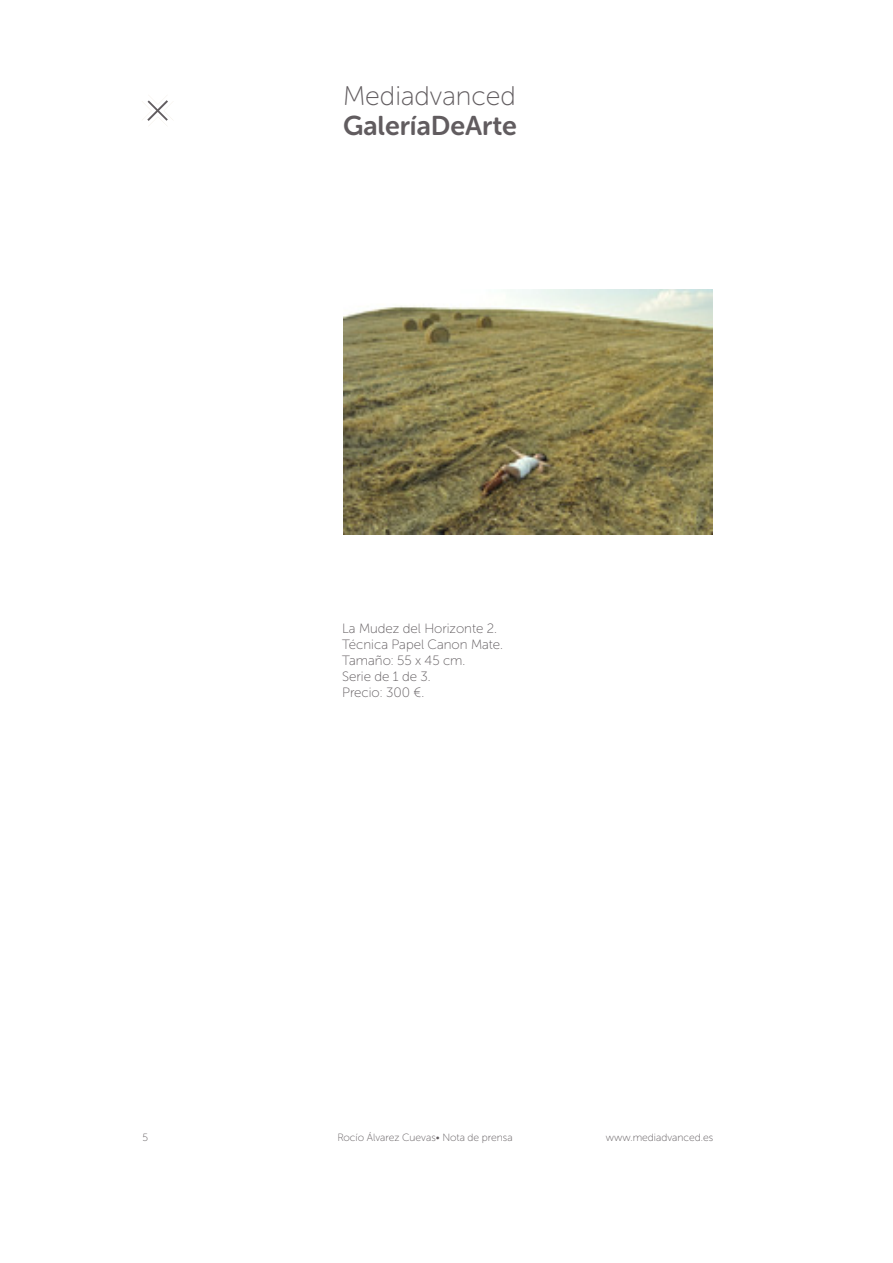
<style>
.page{position:relative;width:893px;height:1263px;background:#fff}
.page>*{position:absolute;margin:0;border:0;box-sizing:border-box;transform-origin:0 0}
.t1{font:27px "Museo Sans Rounded 700";color:#615c5f}
.t2{font:27px "Museo Sans Rounded 100";color:#615c5f}
.t3{font:13.5px "Museo Sans Rounded 100";color:#615c5f}
.t4{font:10.5px "Museo Sans Rounded 100";color:#615c5f}
</style>
<div class="page">
<svg style="left:142px;top:100px;width:31px;height:26px"></svg>
<img style="left:343px;top:289px;width:369px;height:246px">
<h1 class="t2" style="left:343px;top:82px;width:174px">Mediadvanced</h1>
<h1 class="t1" style="left:343px;top:111px;width:175px">GaleríaDeArte</h1>
<p class="t3" style="left:342px;top:621px;width:156px">La Mudez del Horizonte 2.</p>
<p class="t3" style="left:342px;top:637px;width:162px">Técnica Papel Canon Mate.</p>
<p class="t3" style="left:342px;top:653px;width:125px">Tamaño: 55 x 45 cm.</p>
<p class="t3" style="left:342px;top:669px;width:90px">Serie de 1 de 3.</p>
<p class="t3" style="left:342px;top:686px;width:84px">Precio: 300 €.</p>
<p class="t4" style="left:143px;top:1132px;width:7px">5</p>
<p class="t4" style="left:337px;top:1132px;width:177px">Rocío Álvarez Cuevas• Nota de prensa</p>
<p class="t4" style="left:606px;top:1132px;width:109px">www.mediadvanced.es</p>
</div>
